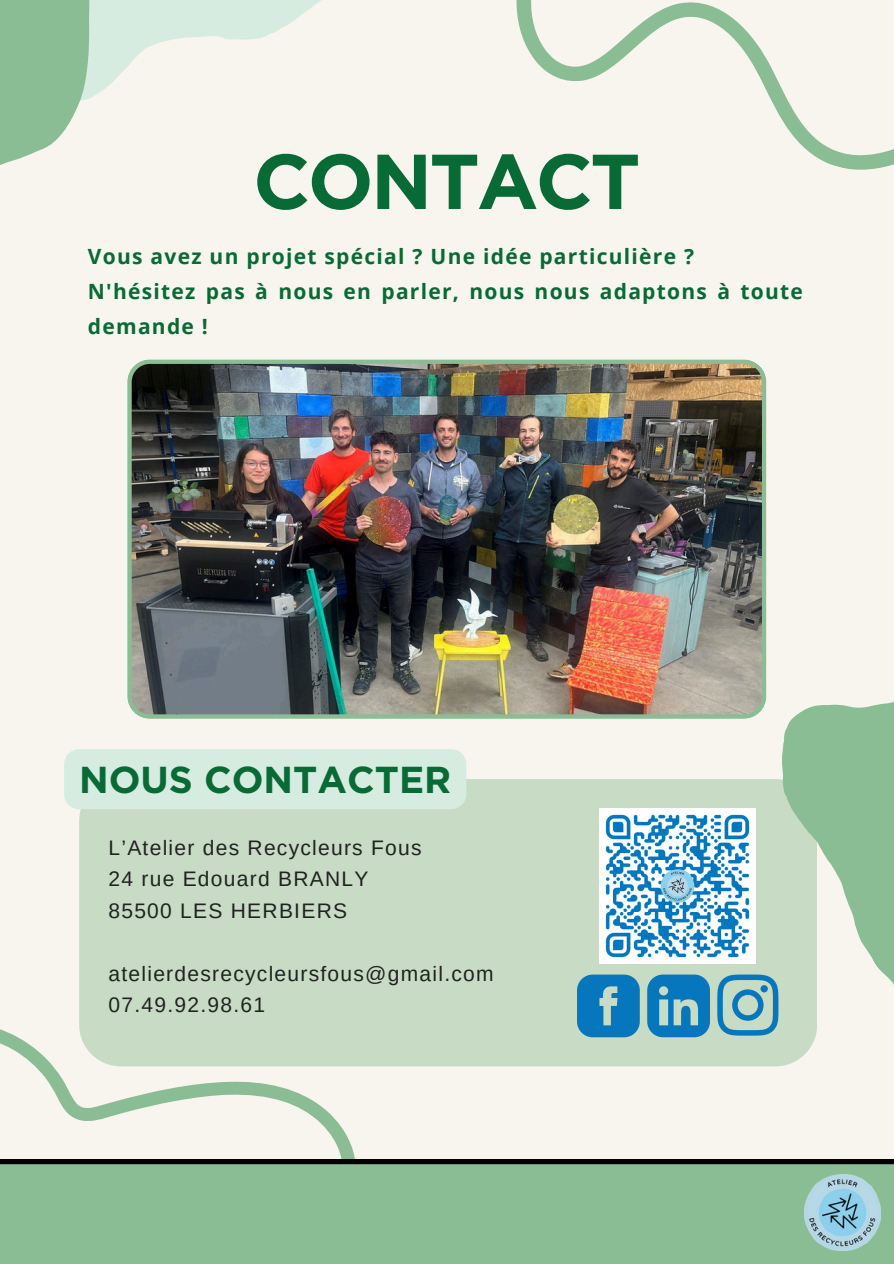
<style>
.page{position:relative;width:894px;height:1264px;background:#fff}
.page>*{position:absolute;margin:0;border:0;box-sizing:border-box;transform-origin:0 0}
.t1{font:700 77.55px "Gotham";letter-spacing:-.035em;color:#086a35}
.t2{font:700 37.5px "Gotham";color:#086a35}
.t3{font:21px "Arimo";letter-spacing:.06em;color:#222}
.t4{font:700 21px/34.8px "Open Sans";letter-spacing:.06em;color:#086a35}
</style>
<div class="page">
<div style="left:0;top:0;width:893px;height:1263px;background:#f8f5ee"></div>
<svg style="left:0;top:1029px;width:357px;height:130px"></svg>
<svg style="left:516px;top:0;width:377px;height:170px"></svg>
<svg style="left:731px;top:632px;width:162px;height:386px"></svg>
<div style="left:0;top:1159px;width:893px;height:104px;background:#8bbd94"></div>
<svg style="left:89px;top:0;width:232px;height:99px"></svg>
<svg style="left:0;top:0;width:89px;height:165px;background:#9bc5a2"></svg>
<img style="left:804px;top:1174px;width:76px;height:76px">
<div style="left:79px;top:779px;width:737px;height:287px;background:#c7dbc5"></div>
<img style="left:599px;top:808px;width:156px;height:155px">
<svg style="left:577px;top:974px;width:62px;height:63px;background:#2587be"></svg>
<svg style="left:647px;top:974px;width:62px;height:63px;background:#358fbe"></svg>
<svg style="left:717px;top:974px;width:60px;height:61px;background:#78b2c1"></svg>
<div style="left:760px;top:985px;width:7px;height:7px;background:#0677bd;border-radius:50%"></div>
<img style="left:127px;top:359px;width:639px;height:359px">
<div style="left:64px;top:749px;width:402px;height:60px;background:#d7ece1"></div>
<p class="t1" style="left:253px;top:134px;width:388px">CONTACT</p>
<p class="t4" style="left:88px;top:239px;width:716px">Vous avez un projet spécial ? Une idée particulière ?<br>N'hésitez pas à nous en parler, nous nous adaptons à toute demande !</p>
<p class="t2" style="left:79px;top:756px;width:373px">NOUS CONTACTER</p>
<p class="t3" style="left:108px;top:835px;width:314px">L’Atelier des Recycleurs Fous</p>
<p class="t3" style="left:108px;top:867px;width:261px">24 rue Edouard BRANLY</p>
<h1 class="t3" style="left:108px;top:898px;width:240px">85500 LES HERBIERS</h1>
<h3 class="t3" style="left:108px;top:961px;width:386px">atelierdesrecycleursfous@gmail.com</h3>
<p class="t3" style="left:108px;top:993px;width:158px">07.49.92.98.61</p>
</div>
